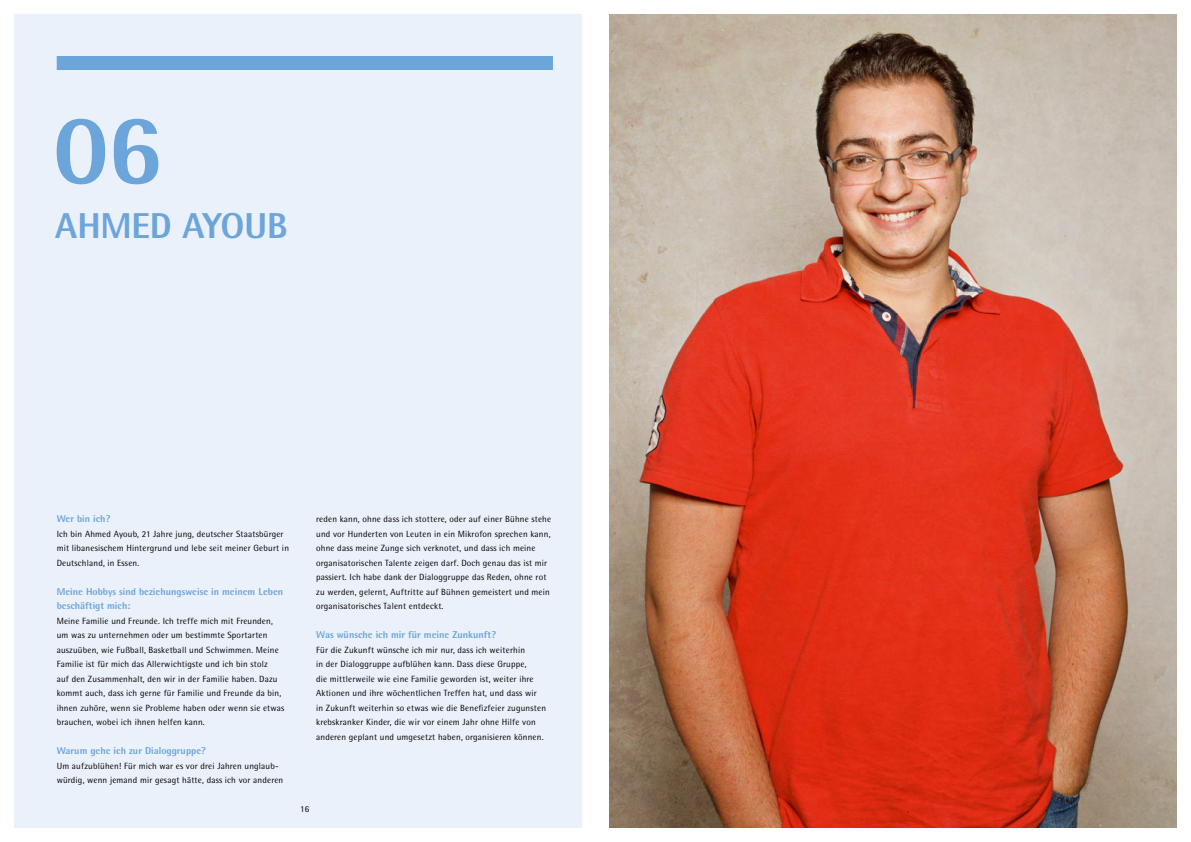
<style>
.page{position:relative;width:1191px;height:842px;background:#fff}
.page>*{position:absolute;margin:0;border:0;box-sizing:border-box;transform-origin:0 0}
.t1{font:800 100px "Rotis Semi Sans Std";color:#6ca5da}
.t2{font:800 36px "Rotis Semi Sans Std";letter-spacing:-.005em;color:#6ca5da}
.t3{font:800 10px/14.5px "Rotis Semi Sans Std";color:#6ca5da}
.t4{font:9px/14.5px "Rotis Semi Sans Std";letter-spacing:.02em;color:#000}
</style>
<div class="page">
<div style="left:14px;top:14px;width:567px;height:814px;background:#ebf1fa"></div>
<div style="left:57px;top:56px;width:496px;height:14px;background:#6ca5da"></div>
<img style="left:609px;top:14px;width:567px;height:814px">
<h1 class="t1" style="left:53px;top:86px;width:111px">06</h1>
<h2 class="t2" style="left:55px;top:203px;width:234px">AHMED AYOUB</h2>
<p class="t3" style="left:57px;top:511px;width:55px">Wer bin ich?</p>
<p class="t4" style="left:57px;top:526px;width:234px">Ich bin Ahmed Ayoub, 21 Jahre jung, deutscher Staatsbürger mit libanesischem Hintergrund und lebe seit meiner Geburt in<br>Deutschland, in Essen.</p>
<p class="t3" style="left:57px;top:584px;width:228px">Meine Hobbys sind beziehungsweise in meinem Leben beschäftigt mich:</p>
<p class="t4" style="left:57px;top:613px;width:229px">Meine Familie und Freunde. Ich treffe mich mit Freunden, um was zu unternehmen oder um bestimmte Sportarten auszuüben, wie Fußball, Basketball und Schwimmen. Meine Familie ist für mich das Allerwichtigste und ich bin stolz<br>auf den Zusammenhalt, den wir in der Familie haben. Dazu kommt auch, dass ich gerne für Familie und Freunde da bin, ihnen zuhöre, wenn sie Probleme haben oder wenn sie etwas brauchen, wobei ich ihnen helfen kann.</p>
<p class="t3" style="left:57px;top:743px;width:151px">Warum gehe ich zur Dialoggruppe?</p>
<p class="t4" style="left:57px;top:758px;width:228px">Um aufzublühen! Für mich war es vor drei Jahren unglaub&shy;würdig, wenn jemand mir gesagt hätte, dass ich vor anderen</p>
<p class="t4" style="left:316px;top:512px;width:236px">reden kann, ohne dass ich stottere, oder auf einer Bühne stehe und vor Hunderten von Leuten in ein Mikrofon sprechen kann, ohne dass meine Zunge sich verknotet, und dass ich meine organisatorischen Talente zeigen darf. Doch genau das ist mir passiert. Ich habe dank der Dialoggruppe das Reden, ohne rot zu werden, gelernt, Auftritte auf Bühnen gemeistert und mein organisatorisches Talent entdeckt.</p>
<p class="t3" style="left:316px;top:627px;width:181px">Was wünsche ich mir für meine Zunkunft?</p>
<p class="t4" style="left:316px;top:642px;width:231px">Für die Zukunft wünsche ich mir nur, dass ich weiterhin<br>in der Dialoggruppe aufblühen kann. Dass diese Gruppe,<br>die mittlerweile wie eine Familie geworden ist, weiter ihre Aktionen und ihre wöchentlichen Treffen hat, und dass wir<br>in Zukunft weiterhin so etwas wie die Benefizfeier zugunsten krebskranker Kinder, die wir vor einem Jahr ohne Hilfe von anderen geplant und umgesetzt haben, organisieren können.</p>
<p class="t4" style="left:300px;top:802px;width:11px">16</p>
</div>
